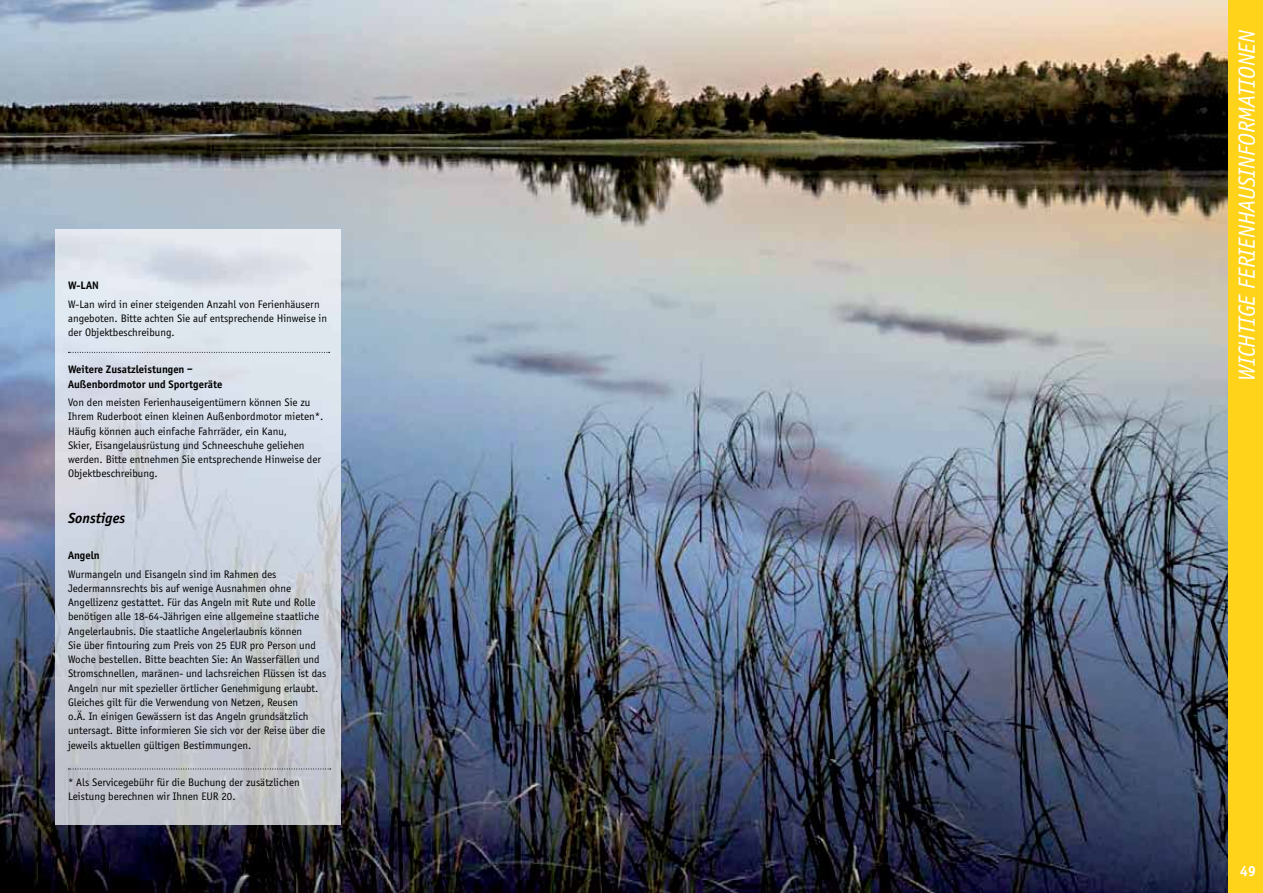
<style>
.page{position:relative;width:1263px;height:893px;background:#fff}
.page>*{position:absolute;margin:0;border:0;box-sizing:border-box;transform-origin:0 0}
.t1{font:italic 24px "Officina Sans EF";color:#fff}
.t2{font:italic 700 15px "Officina Sans EF";color:#000}
.t3{font:700 15px "Officina Sans EF";color:#fff}
.t4{font:11.25px/14.2px "Officina Sans EF";color:#000}
.t5{font:700 11.25px/14.2px "Officina Sans EF";color:#000}
</style>
<div class="page">
<img style="left:0;top:0;width:1229px;height:893px">
<div style="left:1229px;top:0;width:34px;height:893px;background:#ffd319"></div>
<img style="left:55px;top:229px;width:286px;height:595px">
<svg style="left:68px;top:352px;width:262px;height:1px"></svg>
<svg style="left:68px;top:769px;width:263px;height:1px"></svg>
<p class="t5" style="left:68px;top:279px;width:32px">W-LAN</p>
<p class="t4" style="left:68px;top:298px;width:261px">W-Lan wird in einer steigenden Anzahl von Ferienhäusern angeboten. Bitte achten Sie auf entsprechende Hinweise in der Objektbeschreibung.</p>
<p class="t5" style="left:68px;top:363px;width:156px">Weitere Zusatzleistungen –<br>Außenbordmotor und Sportgeräte</p>
<p class="t4" style="left:68px;top:396px;width:257px">Von den meisten Ferienhauseigentümern können Sie zu Ihrem Ruderboot einen kleinen Außenbordmotor mieten*.<br>Häufig können auch einfache Fahrräder, ein Kanu,<br>Skier, Eisangelausrüstung und Schneeschuhe geliehen werden. Bitte entnehmen Sie entsprechende Hinweise der Objektbeschreibung.</p>
<h2 class="t2" style="left:68px;top:513px;width:59px">Sonstiges</h2>
<p class="t5" style="left:68px;top:549px;width:33px">Angeln</p>
<p class="t4" style="left:68px;top:568px;width:260px">Wurmangeln und Eisangeln sind im Rahmen des Jedermannsrechts bis auf wenige Ausnahmen ohne Angellizenz gestattet. Für das Angeln mit Rute und Rolle benötigen alle 18-64-Jährigen eine allgemeine staatliche Angelerlaubnis. Die staatliche Angelerlaubnis können<br>Sie über fintouring zum Preis von 25 EUR pro Person und Woche bestellen. Bitte beachten Sie: An Wasserfällen und Stromschnellen, maränen- und lachsreichen Flüssen ist das Angeln nur mit spezieller örtlicher Genehmigung erlaubt.<br>Gleiches gilt für die Verwendung von Netzen, Reusen<br>o.Ä. In einigen Gewässern ist das Angeln grundsätzlich untersagt. Bitte informieren Sie sich vor der Reise über die jeweils aktuellen gültigen Bestimmungen.</p>
<p class="t4" style="left:68px;top:776px;width:233px">* Als Servicegebühr für die Buchung der zusätzlichen<br>Leistung berechnen wir Ihnen EUR 20.</p>
<h1 class="t1" style="left:1233px;top:381px;width:352px;rotate:-90deg">WICHTIGE FERIENHAUSINFORMATIONEN</h1>
<h2 class="t3" style="left:1240px;top:864px;width:17px">49</h2>
</div>
